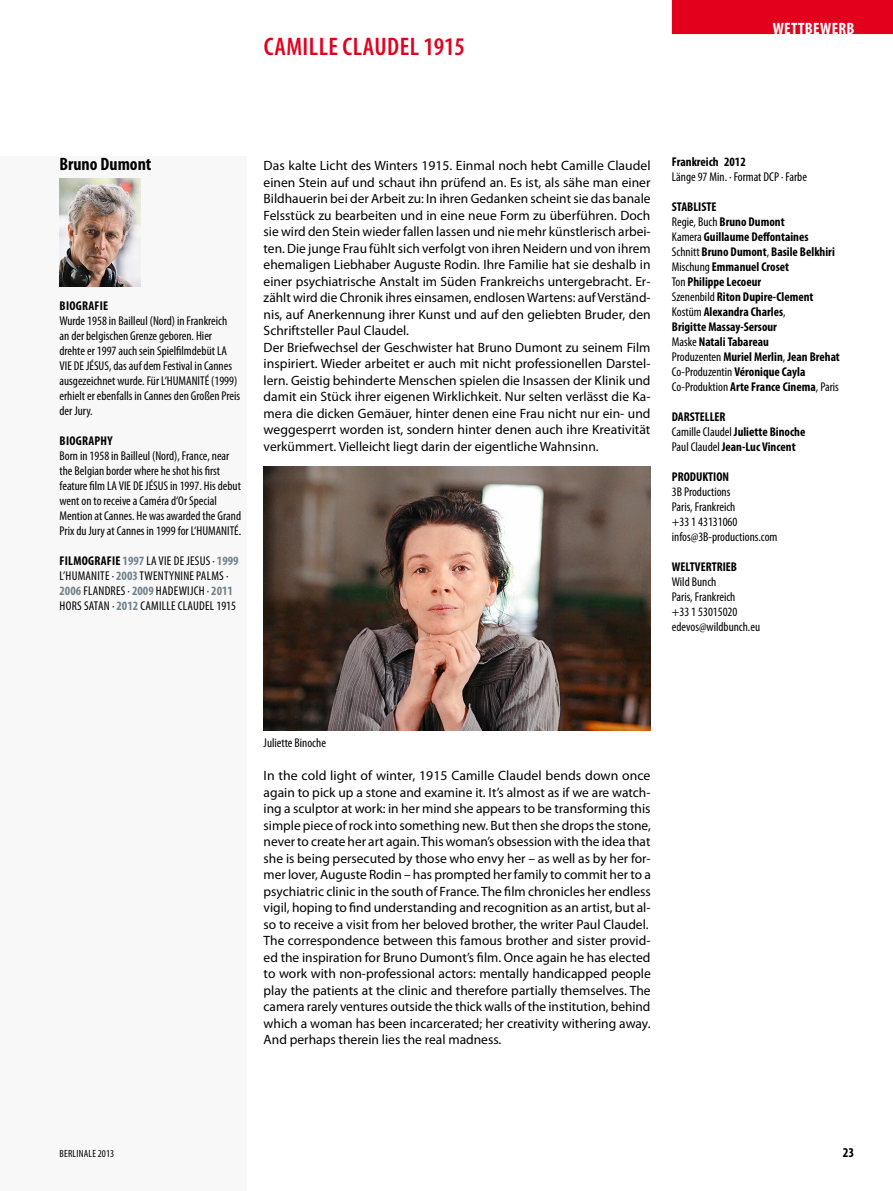
<style>
.page{position:relative;width:893px;height:1191px;background:#fff}
.page>*{position:absolute;margin:0;border:0;box-sizing:border-box;transform-origin:0 0}
.t1{font:600 condensed 25.5px "Myriad Pro";letter-spacing:.02em;color:#e3001d}
.t2{font:700 condensed 18px "Myriad Pro";color:#000}
.t3{font:700 condensed 16.5px "Myriad Pro";letter-spacing:.02em;color:#fff}
.t4{font:13.5px/16.5px "Myriad Pro";color:#000}
.t5{font:700 condensed 13.5px "Myriad Pro";color:#000}
.t6{font:condensed 12.75px/15px "Myriad Pro";color:#000}
.t7{font:700 condensed 12.75px/15px "Myriad Pro";color:#000}
.t8{font:condensed 12.75px/15px "Myriad Pro";letter-spacing:.02em;color:#000}
.t9{font:condensed 10.5px "Myriad Pro";letter-spacing:.02em;color:#000}
.s1{font-weight:700;color:#72828b}
.s2{font-weight:400}
</style>
<div class="page">
<div style="left:0;top:156px;width:247px;height:1035px;background:#f8f8f8"></div>
<div style="left:672px;top:0;width:221px;height:34px;background:#e3001d"></div>
<img style="left:264px;top:467px;width:387px;height:263px">
<img style="left:60px;top:178px;width:80px;height:109px">
<h1 class="t1" style="left:264px;top:31px;width:203px">CAMI LLE CLAUDEL 1915</h1>
<p class="t3" style="left:773px;top:18px;width:82px">Wettbewerb</p>
<h2 class="t2" style="left:60px;top:153px;width:94px">Bruno Dumont</h2>
<p class="t7" style="left:60px;top:298px;width:29px">BIOGRAFIE</p>
<p class="t6" style="left:60px;top:313px;width:182px">Wurde 1958 in Bailleul (Nord) in Frankreich<br>an der belgischen Grenze geboren. Hier drehte er 1997 auch sein Spielfilmdebüt LA VIE DE JÉSUS, das auf dem Festival in Cannes ausgezeichnet wurde. Für L‘HUMANITÉ (1999) erhielt er ebenfalls in Cannes den Großen Preis der Jury.</p>
<p class="t7" style="left:60px;top:433px;width:48px">BIOGRAPHY</p>
<p class="t6" style="left:60px;top:448px;width:183px">Born in 1958 in Bailleul (Nord), France, near the Belgian border where he shot his first feature film LA VIE DE JÉSUS in 1997. His debut went on to receive a Caméra d‘Or Special Mention at Cannes. He was awarded the Grand Prix du Jury at Cannes in 1999 for L‘HUMANITÉ.</p>
<p class="t7" style="left:60px;top:553px;width:41px">FILMOGRAFIE</p>
<p class="t8" style="left:60px;top:553px;width:181px;text-indent:63px"><span class="s1">1997</span> LA VIE DE JESUS · <span class="s1">1999<br></span>L’HUMANITE · <span class="s1">2003</span> TWENTYNINE PALMS · <span class="s1">2006</span> FLANDRES · <span class="s1">2009</span> HADEWIJCH · <span class="s1">2011<br></span>HORS SATAN · <span class="s1">2012</span> CAMILLE CLAUDEL 1915</p>
<p class="t4" style="left:264px;top:157px;width:389px">Das kalte Licht des Winters 1915. Einmal noch hebt Camille Claudel einen Stein auf und schaut ihn prüfend an. Es ist, als sähe man einer Bildhauerin bei der Arbeit zu: In ihren Gedanken scheint sie das banale Felsstück zu bearbeiten und in eine neue Form zu überführen. Doch sie wird den Stein wieder fallen lassen und nie mehr künstlerisch arbei&shy;ten. Die junge Frau fühlt sich verfolgt von ihren Neidern und von ihrem ehemaligen Liebhaber Auguste Rodin. Ihre Familie hat sie deshalb in einer psychiatrische Anstalt im Süden Frankreichs untergebracht. Er&shy;zählt wird die Chronik ihres einsamen, endlosen Wartens: auf Verständ&shy;nis, auf Anerkennung ihrer Kunst und auf den geliebten Bruder, den Schriftsteller Paul Claudel.<br>Der Briefwechsel der Geschwister hat Bruno Dumont zu seinem Film inspiriert. Wieder arbeitet er auch mit nicht professionellen Darstel&shy;lern. Geistig behinderte Menschen spielen die Insassen der Klinik und damit ein Stück ihrer eigenen Wirklichkeit. Nur selten verlässt die Ka&shy;mera die dicken Gemäuer, hinter denen eine Frau nicht nur ein- und weggesperrt worden ist, sondern hinter denen auch ihre Kreativität verkümmert. Vielleicht liegt darin der eigentliche Wahnsinn.</p>
<p class="t7" style="left:672px;top:154px;width:75px">Frankreich 2012</p>
<p class="t6" style="left:672px;top:169px;width:137px">Länge 97 Min. · Format DCP · Farbe</p>
<p class="t7" style="left:672px;top:199px;width:170px">STABLISTE<br><span class="s2">Regie, Buch</span> Bruno Dumont<br><span class="s2">Kamera</span> Guillaume Deffontaines<br><span class="s2">Schnitt</span> Bruno Dumont<span class="s2">,</span> Basile Belkhiri<br><span class="s2">Mischung</span> Emmanuel Croset<br><span class="s2">Ton</span> Philippe Lecoeur<br><span class="s2">Szenenbild</span> Riton Dupire-Clement<br><span class="s2">Kostüm</span> Alexandra Charles<span class="s2">,<br></span>Brigitte Massay-Sersour<br><span class="s2">Maske</span> Natali Tabareau<br><span class="s2">Produzenten</span> Muriel Merlin<span class="s2">,</span> Jean Brehat<br><span class="s2">Co-Produzentin</span> Véronique Cayla<br><span class="s2">Co-Produktion</span> Arte France Cinema<span class="s2">, Paris</span></p>
<p class="t7" style="left:672px;top:409px;width:135px">DARSTELLER<br><span class="s2">Camille Claudel</span> Juliette Binoche<br><span class="s2">Paul Claudel</span> Jean-Luc Vincent</p>
<p class="t7" style="left:672px;top:469px;width:43px">PRODUKTION</p>
<p class="t6" style="left:672px;top:484px;width:107px">3B Productions<br>Paris, Frankreich<br>+33 1 43131060 infos@3B-productions.com</p>
<p class="t7" style="left:672px;top:559px;width:7px">WELTVERTRIE</p>
<p class="t7" style="left:731px;top:559px;width:8px">B</p>
<p class="t6" style="left:672px;top:574px;width:90px">Wild Bunch<br>Paris, Frankreich<br>+33 1 53015020 edevos@wildbunch.eu</p>
<p class="t6" style="left:264px;top:734px;width:64px">Juliette Binoche</p>
<p class="t4" style="left:264px;top:767px;width:389px">In the cold light of winter, 1915 Camille Claudel bends down once again to pick up a stone and examine it. It’s almost as if we are watch&shy;ing a sculptor at work: in her mind she appears to be transforming this simple piece of rock into something new. But then she drops the stone, never to create her art again. This woman’s obsession with the idea that she is being persecuted by those who envy her – as well as by her for&shy;mer lover, Auguste Rodin – has prompted her family to commit her to a psychiatric clinic in the south of France. The film chronicles her endless vigil, hoping to find understanding and recognition as an artist, but al&shy;so to receive a visit from her beloved brother, the writer Paul Claudel.<br>The correspondence between this famous brother and sister provid&shy;ed the inspiration for Bruno Dumont’s film. Once again he has elected to work with non-professional actors: mentally handicapped people play the patients at the clinic and therefore partially themselves. The camera rarely ventures outside the thick walls of the institution, behind which a woman has been incarcerated; her creativity withering away.<br>And perhaps therein lies the real madness.</p>
<p class="t9" style="left:60px;top:1146px;width:56px">BERLINALE 2013</p>
<p class="t5" style="left:843px;top:1143px;width:13px">23</p>
</div>
